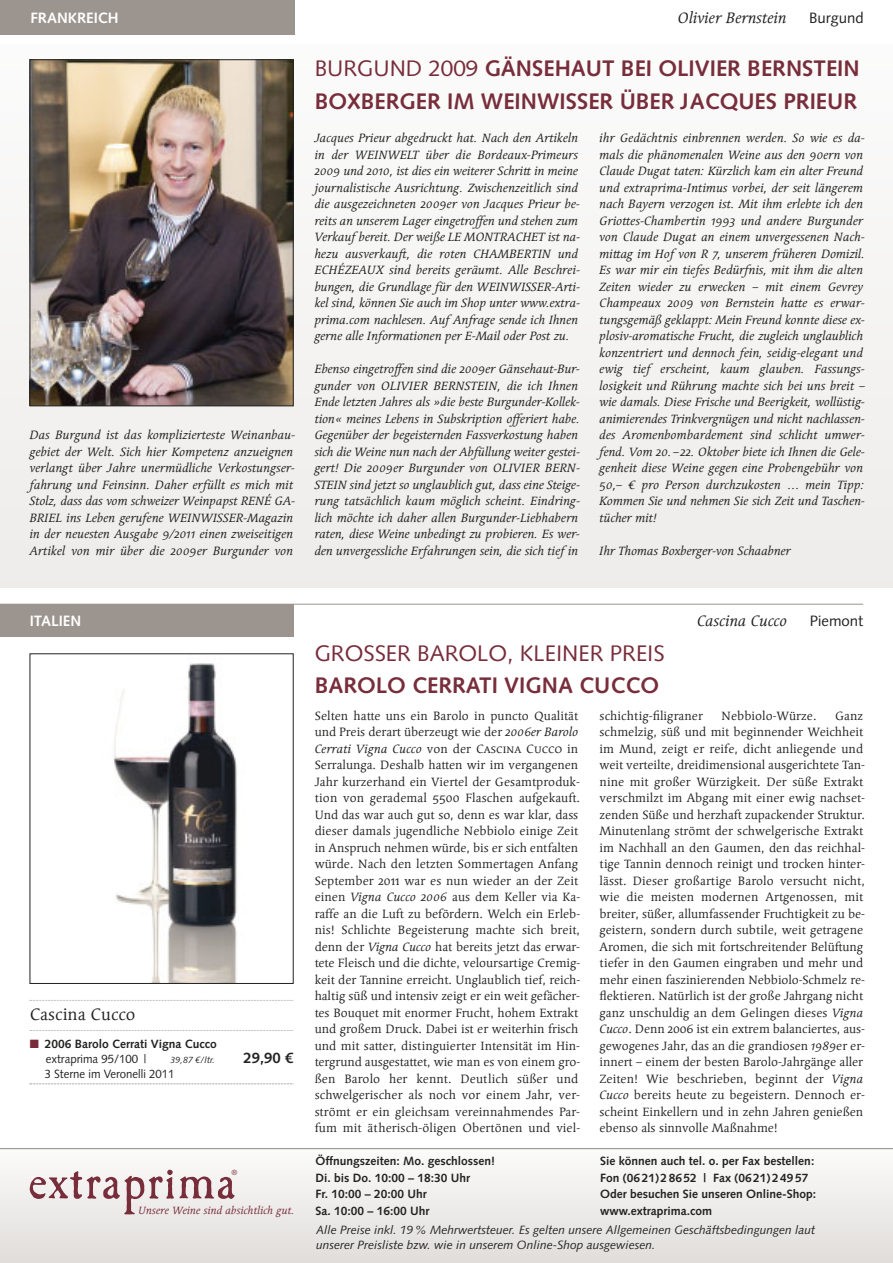
<style>
.page{position:relative;width:893px;height:1263px;background:#fff}
.page>*{position:absolute;margin:0;border:0;box-sizing:border-box;transform-origin:0 0}
.t1{font:58.5px "Caslon Antique";letter-spacing:.02em;color:#782d3b}
.t2{font:700 22.5px/33px "Syntax LT Std";color:#782d3b}
.t3{font:22.5px "Syntax LT Std";color:#782d3b}
.t4{font:16.5px "Linotype Syntax Srf Com";color:#222221}
.t5{font:italic 15px "Linotype Syntax Srf Com";color:#222221}
.t6{font:700 15px "Syntax LT Std";color:#fff}
.t7{font:15px "Syntax LT Std";color:#222221}
.t8{font:700 15px "Syntax LT Std";color:#222221}
.t9{font:italic 12px/16.5px "Linotype Syntax Srf Com";letter-spacing:-.005em;color:#222221}
.t10{font:12px/16.5px "Linotype Syntax Srf Com";color:#222221}
.t11{font:700 12px/16.5px "Syntax LT Std";color:#222221}
.t12{font:italic 12px/15px "Syntax LT Std";color:#222221}
.t13{font:12px "Syntax LT Std";color:#222221;scale:.95 1}
.t14{font:italic 10.5px "Linotype Syntax Srf Com";color:#782d3b}
.t15{font:italic 9px "Syntax LT Std";color:#222221}
.t16{font:7.5px "Syntax LT Std";color:#782d3b}
.s1{font-weight:400}
.s2{color:#782d3b}
.s3{font-style:italic}
</style>
<div class="page">
<div style="left:0;top:1150px;width:893px;height:113px;background:linear-gradient(to bottom,#fbfbfb,#e0deda)"></div>
<div style="left:0;top:44px;width:893px;height:544px;background:#f4f3f1"></div>
<hr style="left:0;top:1148px;width:893px;height:1px;background:#8e8681">
<svg style="left:30px;top:1000px;width:264px;height:1px"></svg>
<svg style="left:30px;top:1030px;width:264px;height:1px"></svg>
<svg style="left:30px;top:1083px;width:264px;height:1px"></svg>
<img style="left:114px;top:663px;width:123px;height:319px">
<div style="left:0;top:0;width:294px;height:34px;background:#9c958f"></div>
<div style="left:0;top:604px;width:293px;height:33px;background:#9c958f"></div>
<hr style="left:0;top:604px;width:863px;height:1px;background:#9c958f">
<img style="left:32px;top:62px;width:259px;height:342px">
<div style="left:30px;top:60px;width:263px;height:346px;border:1px solid #222221"></div>
<p class="t6" style="left:30px;top:12px;width:90px">FRANKREICH</p>
<p class="t5" style="left:678px;top:11px;width:110px">Olivier Bernstein</p>
<p class="t7" style="left:809px;top:12px;width:56px">Burgund</p>
<p class="t9" style="left:30px;top:428px;width:267px">Das Burgund ist das komplizierteste Weinanbau - gebiet der Welt. Sich hier Kompetenz anzueignen verlangt über Jahre unermüdliche Verkostungser&shy;fahrung und Feinsinn. Daher erfüllt es mich mit Stolz, dass das vom schweizer Weinpapst RENÉ GA-BRIEL ins Leben gerufene WEINWISSER-Magazin in der neuesten Ausgabe 9/2011 einen zweiseitigen Artikel von mir über die 2009er Burgunder von</p>
<h2 class="t2" style="left:315px;top:54px;width:547px"><span class="s1">BURGUND 2009</span> GÄNSEHAUT BEI OLIVIER BERNSTEIN<br>BOXBERGER IM WEINWISSER ÜBER JACQUES PRIEUR</h2>
<p class="t9" style="left:315px;top:131px;width:267px">Jacques Prieur abgedruckt hat. Nach den Artikeln in der WEINWELT über die Bordeaux-Primeurs 2009 und 2010, ist dies ein weiterer Schritt in meine journalistische Ausrichtung. Zwischenzeitlich sind die ausgezeichneten 2009er von Jacques Prieur be&shy;reits an unserem Lager eingetroffen und stehen zum Verkauf bereit. Der weiße LE MONTRACHET ist na&shy;hezu ausverkauft, die roten CHAMBERTIN und ECHÉZEAUX sind bereits geräumt. Alle Beschrei&shy;bungen, die Grundlage für den WEINWISSER-Arti&shy;kel sind, können Sie auch im Shop unter www.extra&shy;prima.com nachlesen. Auf Anfrage sende ich Ihnen gerne alle Informationen per E-Mail oder Post zu.</p>
<p class="t9" style="left:315px;top:362px;width:267px">Ebenso eingetroffen sind die 2009er Gänsehaut-Bur&shy;gunder von OLIVIER BERNSTEIN, die ich Ihnen Ende letzten Jahres als »die beste Burgunder-Kollek&shy;tion« meines Lebens in Subskription offeriert habe.<br>Gegenüber der begeisternden Fassverkostung haben sich die Weine nun nach der Abfüllung weiter gestei&shy;gert! Die 2009er Burgunder von OLIVIER BERN-STEIN sind jetzt so unglaublich gut, dass eine Steige&shy;rung tatsächlich kaum möglich scheint. Eindring&shy;lich möchte ich daher allen Burgunder-Liebhabern raten, diese Weine unbedingt zu probieren. Es wer&shy;den unvergessliche Erfahrungen sein, die sich tief in</p>
<p class="t9" style="left:600px;top:131px;width:267px">ihr Gedächtnis einbrennen werden. So wie es da&shy;mals die phänomenalen Weine aus den 90ern von Claude Dugat taten: Kürzlich kam ein alter Freund und extraprima-Intimus vorbei, der seit längerem nach Bayern verzogen ist. Mit ihm erlebte ich den Griottes-Chambertin 1993 und andere Burgunder von Claude Dugat an einem unvergessenen Nach&shy;mittag im Hof von R 7, unserem früheren Domizil.<br>Es war mir ein tiefes Bedürfnis, mit ihm die alten Zeiten wieder zu erwecken – mit einem Gevrey Champeaux 2009 von Bernstein hatte es erwar&shy;tungsgemäß geklappt: Mein Freund konnte diese ex&shy;plosiv-aromatische Frucht, die zugleich unglaublich konzentriert und dennoch fein, seidig-elegant und ewig tief erscheint, kaum glauben. Fassungs - losigkeit und Rührung machte sich bei uns breit – wie damals. Diese Frische und Beerigkeit, wollüstig&shy;animierendes Trinkvergnügen und nicht nachlassen&shy;des Aromenbombardement sind schlicht umwer&shy;fend. Vom 20. – 22. Oktober biete ich Ihnen die Gele&shy;genheit diese Weine gegen eine Probengebühr von 50,– € pro Person durchzukosten … mein Tipp:<br>Kommen Sie und nehmen Sie sich Zeit und Taschen&shy;tücher mit!</p>
<p class="t9" style="left:600px;top:543px;width:193px">Ihr Thomas Boxberger-von Schaabner</p>
<p class="t6" style="left:30px;top:615px;width:53px">ITALIEN</p>
<p class="t5" style="left:697px;top:614px;width:92px">Cascina Cucco</p>
<p class="t7" style="left:810px;top:614px;width:55px">Piemont</p>
<h3 class="t4" style="left:30px;top:1007px;width:107px">Cascina Cucco</h3>
<p class="t11" style="left:46px;top:1037px;width:173px;line-height:15px;text-indent:-16px"><span class="s2">■</span> 2006 Barolo Cerrati Vigna Cucco <span class="s1">extraprima 95/100 |</span></p>
<p class="t15" style="left:171px;top:1056px;width:46px">39,87 €/ltr.</p>
<p class="t8" style="left:243px;top:1052px;width:52px">29,90 €</p>
<p class="t13" style="left:45px;top:1069px;width:138px">3 Sterne im Veronelli 2011</p>
<p class="t16" style="left:231px;top:1169px;width:7px">®</p>
<p class="t14" style="left:138px;top:1206px;width:158px">Unsere Weine sind absichtlich gut.</p>
<h1 class="t1" style="left:28px;top:1144px;width:209px">extraprima</h1>
<h2 class="t3" style="left:315px;top:645px;width:352px">GROSSER BAROLO, KLEINER PREIS</h2>
<h2 class="t2" style="left:315px;top:671px;width:346px">BAROLO CERRATI VIGNA CUCCO</h2>
<p class="t10" style="left:315px;top:708px;width:267px">Selten hatte uns ein Barolo in puncto Qualität und Preis derart überzeugt wie der <span class="s3">2006er Barolo Cerrati Vigna Cucco</span> von der Cascina Cucco in Serralunga. Deshalb hatten wir im vergangenen Jahr kurzerhand ein Viertel der Gesamtproduk&shy;tion von gerademal 5500 Flaschen aufgekauft.<br>Und das war auch gut so, denn es war klar, dass dieser damals jugendliche Nebbiolo einige Zeit in Anspruch nehmen würde, bis er sich entfalten würde. Nach den letzten Sommertagen Anfang September 2011 war es nun wieder an der Zeit einen <span class="s3">Vigna Cucco 2006</span> aus dem Keller via Ka&shy;raffe an die Luft zu befördern. Welch ein Erleb&shy;nis! Schlichte Begeisterung machte sich breit, denn der <span class="s3">Vigna Cucco</span> hat bereits jetzt das erwar&shy;tete Fleisch und die dichte, veloursartige Cremig&shy;keit der Tannine erreicht. Unglaublich tief, reich&shy;haltig süß und intensiv zeigt er ein weit gefächer&shy;tes Bouquet mit enormer Frucht, hohem Extrakt und großem Druck. Dabei ist er weiterhin frisch und mit satter, distinguierter Intensität im Hin&shy;tergrund ausgestattet, wie man es von einem gro&shy;ßen Barolo her kennt. Deutlich süßer und schwelgerischer als noch vor einem Jahr, ver&shy;strömt er ein gleichsam vereinnahmendes Par&shy;fum mit ätherisch-öligen Obertönen und viel-</p>
<p class="t10" style="left:600px;top:708px;width:105px">schichtig-filigraner</p>
<p class="t10" style="left:722px;top:708px;width:96px">Nebbiolo-Würze.</p>
<p class="t10" style="left:600px;top:708px;width:267px;text-indent:236px">Ganz schmelzig, süß und mit beginnender Weichheit im Mund, zeigt er reife, dicht anliegende und weit verteilte, dreidimensional ausgerichtete Tan&shy;nine mit großer Würzigkeit. Der süße Extrakt verschmilzt im Abgang mit einer ewig nachset&shy;zenden Süße und herzhaft zupackender Struktur.<br>Minutenlang strömt der schwelgerische Extrakt im Nachhall an den Gaumen, den das reichhal&shy;tige Tannin dennoch reinigt und trocken hinter&shy;lässt. Dieser großartige Barolo versucht nicht, wie die meisten modernen Artgenossen, mit breiter, süßer, allumfassender Fruchtigkeit zu be&shy;geistern, sondern durch subtile, weit getragene Aromen, die sich mit fortschreitender Belüftung tiefer in den Gaumen eingraben und mehr und mehr einen faszinierenden Nebbiolo-Schmelz re&shy;flektieren. Natürlich ist der große Jahrgang nicht ganz unschuldig an dem Gelingen dieses <span class="s3">Vigna Cucco</span>. Denn 2006 ist ein extrem balanciertes, aus&shy;gewogenes Jahr, das an die grandiosen <span class="s3">1989</span>er er&shy;innert – einem der besten Barolo-Jahrgänge aller Zeiten! Wie beschrieben, beginnt der <span class="s3">Vigna Cucco</span> bereits heute zu begeistern. Dennoch er&shy;scheint Einkellern und in zehn Jahren genießen ebenso als sinnvolle Maßnahme!</p>
<p class="t11" style="left:315px;top:1154px;width:181px">Öffnungszeiten: Mo. geschlossen!<br>Di. bis Do. 10:00 – 18:30 Uhr<br>Fr. 10:00 – 20:00 Uhr<br>Sa. 10:00 – 16:00 Uhr</p>
<p class="t11" style="left:600px;top:1154px;width:218px">Sie können auch tel. o. per Fax bestellen:<br>Fon (06 21) 2 86 52 | Fax (06 21) 2 49 57<br>Oder besuchen Sie unseren Online-Shop: www.extraprima.com</p>
<p class="t12" style="left:316px;top:1223px;width:500px">Alle Preise inkl. 19 % Mehrwertsteuer. Es gelten unsere Allgemeinen Geschäftsbedingungen laut unserer Preisliste bzw. wie in unserem Online-Shop ausgewiesen.</p>
</div>
